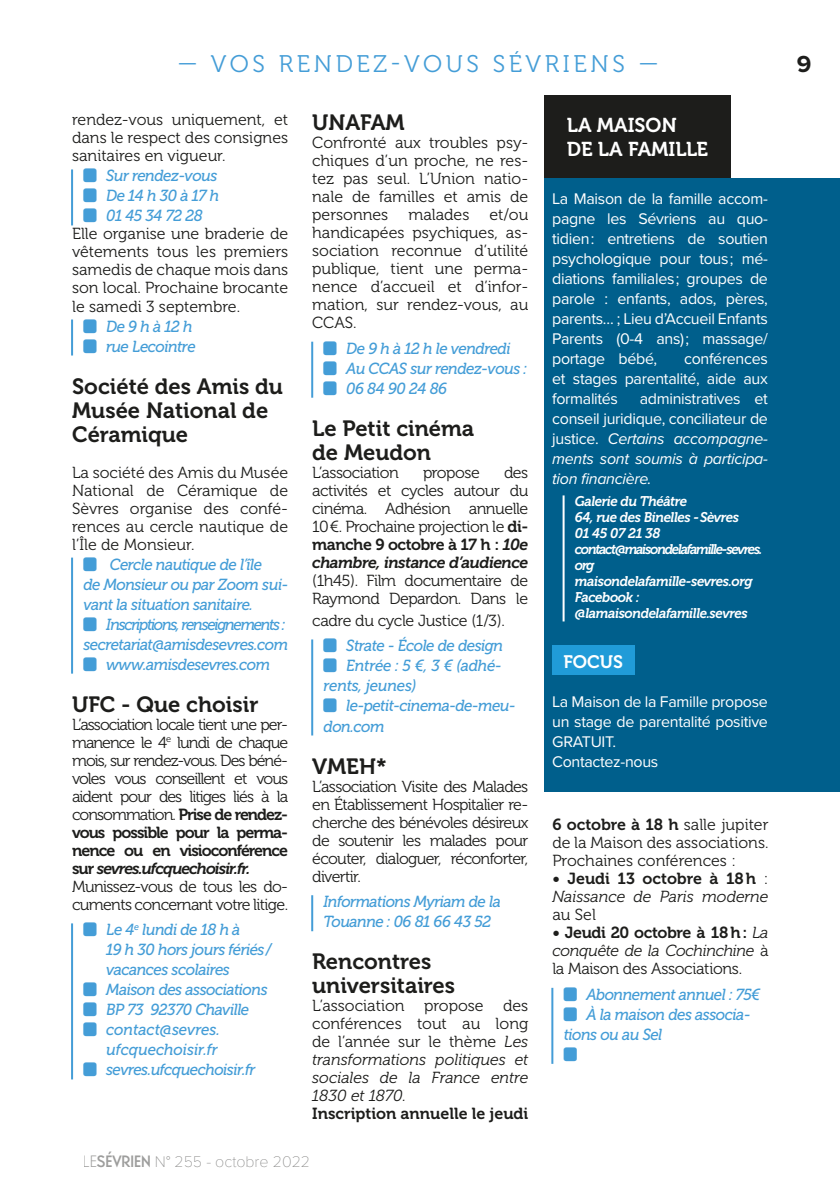
<style>
.page{position:relative;width:840px;height:1191px;background:#fff}
.page>*{position:absolute;margin:0;border:0;box-sizing:border-box;transform-origin:0 0}
.t1{font:24px "Museo 300";letter-spacing:.15em;color:#449dd7}
.t2{font:700 24px "Proxima Nova";color:#1d1d1b}
.t3{font:22px/24px "Museo 700";color:#1d1d1b}
.t4{font:20px/24px "Museo 700";color:#fff}
.t5{font:18px "Museo 700";color:#fff}
.t6{font:16px/18px "Museo 300";letter-spacing:-.02em;color:#1d1d1b;text-align:justify}
.t7{font:italic 16px/20px "Museo 500";letter-spacing:-.03em;color:#449dd7;scale:.96 1}
.t8{font:16px/20px "Proxima Nova";letter-spacing:-.02em;color:#fff;text-align:justify}
.t9{font:italic 16px/18px "Museo 300";color:#1d1d1b;text-align:justify}
.t10{font:16px/18px "Museo 700";letter-spacing:-.02em;color:#1d1d1b;text-align:justify}
.t11{font:italic 16px/20px "Proxima Nova";letter-spacing:-.02em;color:#fff;text-align:justify}
.t12{font:16px/18px "Museo 300";color:#1d1d1b}
.t13{font:16px/18px "Museo 300";letter-spacing:-.04em;color:#1d1d1b}
.t14{font:italic 16px/18px "Museo 700";letter-spacing:-.03em;color:#1d1d1b}
.t15{font:16px "Museo 700";color:#1d1d1b}
.t16{font:italic 16px "Museo 500";letter-spacing:-.01em;color:#449dd7;scale:.96 1}
.t17{font:italic 16px "Museo 500";letter-spacing:-.08em;color:#449dd7;scale:.96 1}
.t18{font:100 16px "Proxima Nova T";color:#858584}
.t19{font:italic 14px/16px "Museo 700";letter-spacing:-.03em;color:#fff;scale:.96 1}
.s1{font-family:"Museo 300"}
.s2{font-style:italic}
.s3{font-family:"Museo 700"}
.s4{font-style:normal}
.s5{font-family:"Guildford Pro";font-weight:300;color:#9d9d9c}
.s6{font-family:"Guildford Pro";font-weight:500;color:#9d9d9c}
.s7{font-family:"Museo 300";font-style:italic}
</style>
<div class="page">
<hr style="left:71px;top:169px;width:2px;height:56px;background:#449dd7">
<hr style="left:71px;top:319px;width:2px;height:36px;background:#449dd7">
<hr style="left:71px;top:557px;width:2px;height:116px;background:#449dd7">
<hr style="left:71px;top:923px;width:2px;height:156px;background:#449dd7">
<hr style="left:311px;top:342px;width:2px;height:56px;background:#449dd7">
<hr style="left:311px;top:639px;width:2px;height:96px;background:#449dd7">
<hr style="left:311px;top:895px;width:2px;height:36px;background:#449dd7">
<hr style="left:551px;top:987px;width:2px;height:76px;background:#449dd7">
<div style="left:543px;top:178px;width:296px;height:613px;background:#005f8c"></div>
<hr style="left:562px;top:495px;width:2px;height:126px;background:#fff">
<div style="left:552px;top:645px;width:82px;height:29px;background:#209bd8"></div>
<div style="left:543px;top:95px;width:187px;height:83px;background:#1d1d1b"></div>
<h1 class="t1" style="left:177px;top:51px;width:482px">— VOS RENDEZ-VOUS SÉVRIENS —</h1>
<p class="t6" style="left:72px;top:111px;width:217px">rendez-vous uniquement, et dans le respect des consignes sanitaires en vigueur.</p>
<p class="t7" style="left:106px;top:166px;width:119px;text-align:justify">Sur rendez-vous De 14 h 30 à 17 h 01 45 34 72 28</p>
<p class="t6" style="left:72px;top:225px;width:217px">Elle organise une braderie de vêtements tous les premiers samedis de chaque mois dans son local. Prochaine brocante le samedi 3 septembre.</p>
<p class="t7" style="left:106px;top:316px;width:95px">De 9 h à 12 h rue Lecointre</p>
<h2 class="t3" style="left:72px;top:374px;width:212px">Société des Amis du<br>Musée National de<br>Céramique</h2>
<p class="t6" style="left:72px;top:463px;width:217px">La société des Amis du Musée National de Céramique de Sèvres organise des confé&shy;rences au cercle nautique de l’Île de Monsieur.</p>
<p class="t7" style="left:83px;top:554px;width:215px;text-indent:26px">Cercle nautique de l’île<br>de Monsieur ou par Zoom sui&shy;vant la situation sanitaire.</p>
<p class="t17" style="left:106px;top:615px;width:188px">Inscriptions, renseignements :</p>
<p class="t7" style="left:83px;top:634px;width:215px">secretariat@amisdesevres.com</p>
<p class="t7" style="left:106px;top:654px;width:172px">www.amisdesevres.com</p>
<h2 class="t3" style="left:72px;top:692px;width:188px">UFC - Que choisir</h2>
<p class="t6" style="left:72px;top:715px;width:217px">L’association locale tient une per&shy;manence le 4<sup>e</sup> lundi de chaque mois, sur rendez-vous. Des béné&shy;voles vous conseillent et vous aident pour des litiges liés à la</p>
<p class="t10" style="left:72px;top:805px;width:217px"><span class="s1">consommation.</span> Prise de rendez&shy;vous possible pour la perma&shy;nence ou en visioconférence sur <span class="s2">sevres.ufcquechoisir.fr.</span></p>
<p class="t13" style="left:72px;top:877px;width:217px">Munissez-vous de tous les do&shy;cuments concernant votre litige.</p>
<p class="t7" style="left:106px;top:920px;width:174px">Le 4<sup>e</sup> lundi de 18 h à<br>19 h 30 hors jours fériés/ vacances scolaires<br>Maison des associations<br>BP 73 92370 Chaville contact@sevres. ufcquechoisir.fr sevres.ufcquechoisir.fr</p>
<h2 class="t3" style="left:312px;top:111px;width:94px">UNAFAM</h2>
<p class="t6" style="left:312px;top:134px;width:217px">Confronté aux troubles psy&shy;chiques d’un proche, ne res&shy;tez pas seul. L’Union natio&shy;nale de familles et amis de personnes</p>
<p class="t6" style="left:312px;top:206px;width:217px;text-indent:177px">et/ou handicapées psychiques, as&shy;sociation reconnue d’utilité publique, tient une perma&shy;nence d’accueil et d’infor&shy;mation, sur rendez-vous, au CCAS.</p>
<p class="t7" style="left:346px;top:338px;width:190px">De 9 h à 12 h le vendredi<br>Au CCAS sur rendez-vous :<br>06 84 90 24 86</p>
<h2 class="t3" style="left:312px;top:416px;width:163px">Le Petit cinéma de Meudon</h2>
<p class="t6" style="left:312px;top:463px;width:88px">L’association</p>
<p class="t6" style="left:423px;top:463px;width:58px">propose</p>
<p class="t12" style="left:408px;top:206px;width:62px">malades</p>
<p class="t6" style="left:312px;top:463px;width:217px;text-indent:192px">des activités et cycles autour du cinéma. Adhésion annuelle 10€. Prochaine projection le <span class="s3">di-</span></p>
<p class="t14" style="left:312px;top:535px;width:217px"><span class="s4">manche 9 octobre à 17 h :</span> 10e chambre, instance d’audience</p>
<p class="t6" style="left:312px;top:571px;width:217px">(1h45). Film documentaire de<br>Raymond Depardon. Dans le</p>
<p class="t6" style="left:312px;top:611px;width:194px">cadre du cycle Justice (1/3).</p>
<p class="t7" style="left:346px;top:636px;width:165px">Strate - École de design</p>
<p class="t16" style="left:346px;top:657px;width:163px">Entrée : 5 €, 3 € (adhé-</p>
<p class="t16" style="left:323px;top:677px;width:98px">rents, jeunes)</p>
<p class="t7" style="left:346px;top:696px;width:178px">le-petit-cinema-de-meu-</p>
<p class="t7" style="left:323px;top:716px;width:65px">don.com</p>
<h2 class="t3" style="left:312px;top:754px;width:76px">VMEH*</h2>
<p class="t6" style="left:312px;top:777px;width:217px">L’association Visite des Malades en Établissement Hospitalier re&shy;cherche des bénévoles désireux de soutenir les malades pour écouter, dialoguer, réconforter, divertir.</p>
<p class="t7" style="left:323px;top:891px;width:186px">Informations Myriam de la<br>Touanne : 06 81 66 43 52</p>
<h2 class="t3" style="left:312px;top:950px;width:144px">Rencontres universitaires</h2>
<p class="t9" style="left:312px;top:997px;width:217px"><span class="s4">L’association propose des conférences tout au long de l’année sur le thème</span> Les transformations politiques et sociales de la France entre 1830 et 1870.</p>
<p class="t15" style="left:312px;top:1104px;width:217px">Inscription annuelle le jeudi</p>
<p class="t18" style="left:83px;top:1149px;width:229px"><span class="s5">LE</span><span class="s6">SÉVRIEN</span> N° 255 - octobre 2022</p>
<p class="t4" style="left:566px;top:114px;width:143px">LA MAISON<br>DE LA FAMILLE</p>
<p class="t8" style="left:552px;top:188px;width:217px">La Maison de la famille accom&shy;pagne les Sévriens au quo&shy;tidien : entretiens de soutien psychologique pour tous ; mé&shy;diations familiales ; groupes de parole : enfants, ados, pères, parents… ; Lieu d’Accueil Enfants Parents (0-4 ans) ; massage/ portage bébé,</p>
<p class="t8" style="left:552px;top:348px;width:217px;text-indent:132px">conférences et stages parentalité, aide aux formalités</p>
<p class="t11" style="left:552px;top:388px;width:217px;text-indent:87px"><span class="s4">administratives et conseil juridique, conciliateur de justice.</span> Certains accompagne&shy;ments sont soumis à participa&shy;tion financière.</p>
<p class="t19" style="left:574px;top:493px;width:197px">Galerie du Théâtre<br>64, rue des Binelles -Sèvres<br>01 45 07 21 38 contact@maisondelafamille-sevres. org maisondelafamille-sevres.org<br>Facebook : @lamaisondelafamille.sevres</p>
<p class="t5" style="left:563px;top:651px;width:61px">FOCUS</p>
<p class="t8" style="left:552px;top:691px;width:217px;text-align:left">La Maison de la Famille propose un stage de parentalité positive<br>GRATUIT.<br>Contactez-nous</p>
<p class="t10" style="left:552px;top:815px;width:217px">6 octobre à 18 h <span class="s1">salle jupiter</span></p>
<p class="t12" style="left:552px;top:834px;width:217px">de la Maison des associations.<br>Prochaines conférences :</p>
<p class="t15" style="left:552px;top:869px;width:217px">• Jeudi 13 octobre à 18h <span class="s1">:</span></p>
<p class="t9" style="left:552px;top:887px;width:217px">Naissance de Paris moderne</p>
<p class="t6" style="left:552px;top:906px;width:45px">au Sel</p>
<p class="t10" style="left:552px;top:923px;width:217px">• Jeudi 20 octobre à 18h: <span class="s7">La</span></p>
<p class="t6" style="left:552px;top:942px;width:217px"><span class="s2">conquête de la Cochinchine</span> à la Maison des Associations.</p>
<p class="t7" style="left:586px;top:984px;width:183px">Abonnement annuel : 75€</p>
<p class="t7" style="left:586px;top:1004px;width:172px">À la maison des associa-</p>
<p class="t7" style="left:563px;top:1024px;width:104px">tions ou au Sel</p>
<h1 class="t2" style="left:796px;top:46px;width:16px">9</h1>
</div>
